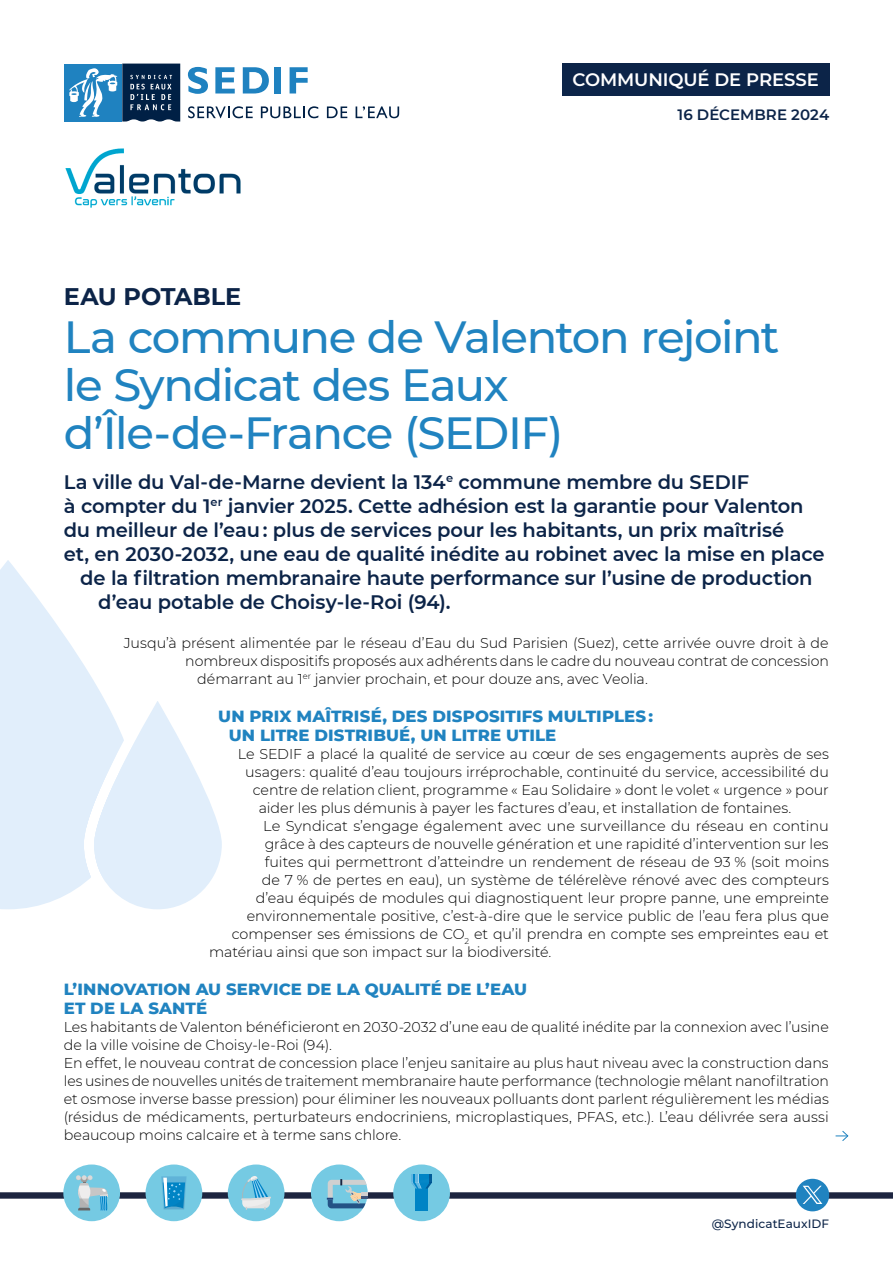
<style>
.page{position:relative;width:893px;height:1263px;background:#fff}
.page>*{position:absolute;margin:0;border:0;box-sizing:border-box;transform-origin:0 0}
.Surtitre{font:500 45px/48px "Montserrat";letter-spacing:-.035em;color:#2083c0}
.Surtitre-2{font:700 24px "Montserrat";letter-spacing:-.005em;color:#0c2448}
.Chapo{font:600 19.5px "Montserrat";letter-spacing:-.01em;color:#0c2448}
.t1{font:600 18px "Montserrat";letter-spacing:-.01em;color:#fff}
.Inter{font:800 16.5px/19.5px "Montserrat";letter-spacing:.005em;color:#2083c0}
.t2{font:600 15px "Montserrat";letter-spacing:.005em;color:#0c2448}
.Texte{font:300 14.25px/18px "Montserrat";letter-spacing:-.005em;color:#000}
.t3{font:500 12px "Montserrat";letter-spacing:.005em;color:#0c2448}
</style>
<div class="page">
<div style="left:0;top:1192px;width:893px;height:7px;background:#1d2540"></div>
<div style="left:146px;top:1164px;width:56px;height:57px;background:#75cae3;border-radius:50%"></div>
<svg style="left:161px;top:1176px;width:26px;height:33px"></svg>
<div style="left:63px;top:1164px;width:57px;height:57px;background:#75cae3;border-radius:50%"></div>
<svg style="left:76px;top:1175px;width:32px;height:35px"></svg>
<div style="left:393px;top:1164px;width:57px;height:57px;background:#75cae3;border-radius:50%"></div>
<div style="left:416px;top:1188px;width:12px;height:23px;background:#0084c5"></div>
<svg style="left:411px;top:1174px;width:21px;height:14px"></svg>
<div style="left:228px;top:1164px;width:56px;height:57px;background:#75cae3;border-radius:50%"></div>
<svg style="left:241px;top:1176px;width:30px;height:34px"></svg>
<div style="left:311px;top:1164px;width:57px;height:57px;background:#75cae3;border-radius:50%"></div>
<svg style="left:327px;top:1179px;width:41px;height:29px"></svg>
<div style="left:64px;top:64px;width:58px;height:58px;background:#1f82c0"></div>
<svg style="left:69px;top:64px;width:111px;height:58px"></svg>
<svg style="left:188px;top:106px;width:65px;height:12px"></svg>
<svg style="left:261px;top:106px;width:57px;height:12px"></svg>
<svg style="left:327px;top:106px;width:20px;height:12px"></svg>
<svg style="left:356px;top:106px;width:43px;height:12px"></svg>
<svg style="left:188px;top:67px;width:20px;height:27px"></svg>
<svg style="left:215px;top:67px;width:20px;height:26px"></svg>
<svg style="left:243px;top:67px;width:26px;height:26px"></svg>
<div style="left:274px;top:67px;width:6px;height:26px;background:#1f82c0"></div>
<svg style="left:290px;top:67px;width:18px;height:26px"></svg>
<div style="left:562px;top:63px;width:267px;height:33px;background:#0c2448"></div>
<svg style="left:836px;top:1130px;width:13px;height:11px"></svg>
<svg style="left:0;top:560px;width:222px;height:350px"></svg>
<div style="left:796px;top:1179px;width:33px;height:32px;background:#2083c0;border-radius:50%"></div>
<svg style="left:803px;top:1186px;width:19px;height:18px"></svg>
<img style="left:65px;top:148px;width:176px;height:60px">
<p class="t1" style="left:572px;top:67px;width:248px">COMMUNIQUÉ DE PRESSE</p>
<p class="t2" style="left:678px;top:104px;width:153px">16 DÉCEMBRE 2024</p>
<p class="Surtitre-2" style="left:64px;top:279px;width:179px">EAU POTABLE</p>
<p class="Surtitre" style="left:64px;top:311px;width:717px">La commune de Valenton rejoint le Syndicat des Eaux d’Île-de-France (SEDIF)</p>
<p class="Chapo" style="left:64px;top:468px;width:687px">La ville du Val-de-Marne devient la 134<sup>e</sup> commune membre du SEDIF</p>
<p class="Chapo" style="left:64px;top:492px;width:741px">à compter du 1<sup>er</sup> janvier 2025. Cette adhésion est la garantie pour Valenton</p>
<p class="Chapo" style="left:64px;top:516px;width:722px">du meilleur de l’eau : plus de services pour les habitants, un prix maîtrisé</p>
<p class="Chapo" style="left:64px;top:540px;width:762px">et, en 2030-2032, une eau de qualité inédite au robinet avec la mise en place</p>
<p class="Chapo" style="left:80px;top:564px;width:734px">de la filtration membranaire haute performance sur l’usine de production</p>
<p class="Chapo" style="left:98px;top:588px;width:354px">d’eau potable de Choisy-le-Roi (94).</p>
<p class="Texte" style="left:124px;top:633px;width:706px">Jusqu’à présent alimentée par le réseau d’Eau du Sud Parisien (Suez), cette arrivée ouvre droit à de</p>
<p class="Texte" style="left:185px;top:651px;width:645px">nombreux dispositifs proposés aux adhérents dans le cadre du nouveau contrat de concession</p>
<p class="Texte" style="left:197px;top:669px;width:452px">démarrant au 1<sup>er</sup> janvier prochain, et pour douze ans, avec Veolia.</p>
<p class="Inter" style="left:229px;top:705px;width:426px;text-indent:-10px">UN PRIX MAÎTRISÉ, DES DISPOSITIFS MULTIPLES :<br>UN LITRE DISTRIBUÉ, UN LITRE UTILE</p>
<p class="Texte" style="left:238px;top:744px;width:593px">Le SEDIF a placé la qualité de service au cœur de ses engagements auprès de ses</p>
<p class="Texte" style="left:245px;top:762px;width:585px">usagers : qualité d’eau toujours irréprochable, continuité du service, accessibilité du</p>
<p class="Texte" style="left:253px;top:780px;width:578px">centre de relation client, programme « Eau Solidaire » dont le volet « urgence » pour</p>
<p class="Texte" style="left:259px;top:798px;width:534px">aider les plus démunis à payer les factures d’eau, et installation de fontaines.</p>
<p class="Texte" style="left:263px;top:816px;width:567px">Le Syndicat s’engage également avec une surveillance du réseau en continu</p>
<p class="Texte" style="left:265px;top:834px;width:565px">grâce à des capteurs de nouvelle génération et une rapidité d’intervention sur les</p>
<p class="Texte" style="left:265px;top:852px;width:565px">fuites qui permettront d’atteindre un rendement de réseau de 93 % (soit moins</p>
<p class="Texte" style="left:262px;top:870px;width:569px">de 7 % de pertes en eau), un système de télérelève rénové avec des compteurs</p>
<p class="Texte" style="left:256px;top:888px;width:575px">d’eau équipés de modules qui diagnostiquent leur propre panne, une empreinte</p>
<p class="Texte" style="left:247px;top:906px;width:584px">environnementale positive, c’est-à-dire que le service public de l’eau fera plus que</p>
<p class="Texte" style="left:232px;top:924px;width:599px">compenser ses émissions de CO<sub>2</sub> et qu’il prendra en compte ses empreintes eau et</p>
<p class="Texte" style="left:209px;top:942px;width:344px">matériau ainsi que son impact sur la biodiversité.</p>
<p class="Inter" style="left:64px;top:978px;width:465px">L’INNOVATION AU SERVICE DE LA QUALITÉ DE L’EAU<br>ET DE LA SANTÉ</p>
<p class="Texte" style="left:64px;top:1017px;width:767px">Les habitants de Valenton bénéficieront en 2030-2032 d’une eau de qualité inédite par la connexion avec l’usine de la ville voisine de Choisy-le-Roi (94).</p>
<p class="Texte" style="left:64px;top:1053px;width:767px;text-align:justify">En effet, le nouveau contrat de concession place l’enjeu sanitaire au plus haut niveau avec la construction dans les usines de nouvelles unités de traitement membranaire haute performance (technologie mêlant nanofiltration et osmose inverse basse pression) pour éliminer les nouveaux polluants dont parlent régulièrement les médias (résidus de médicaments, perturbateurs endocriniens, microplastiques, PFAS, etc.). L’eau délivrée sera aussi beaucoup moins calcaire et à terme sans chlore.</p>
<p class="t3" style="left:712px;top:1215px;width:119px">@SyndicatEauxIDF</p>
</div>
